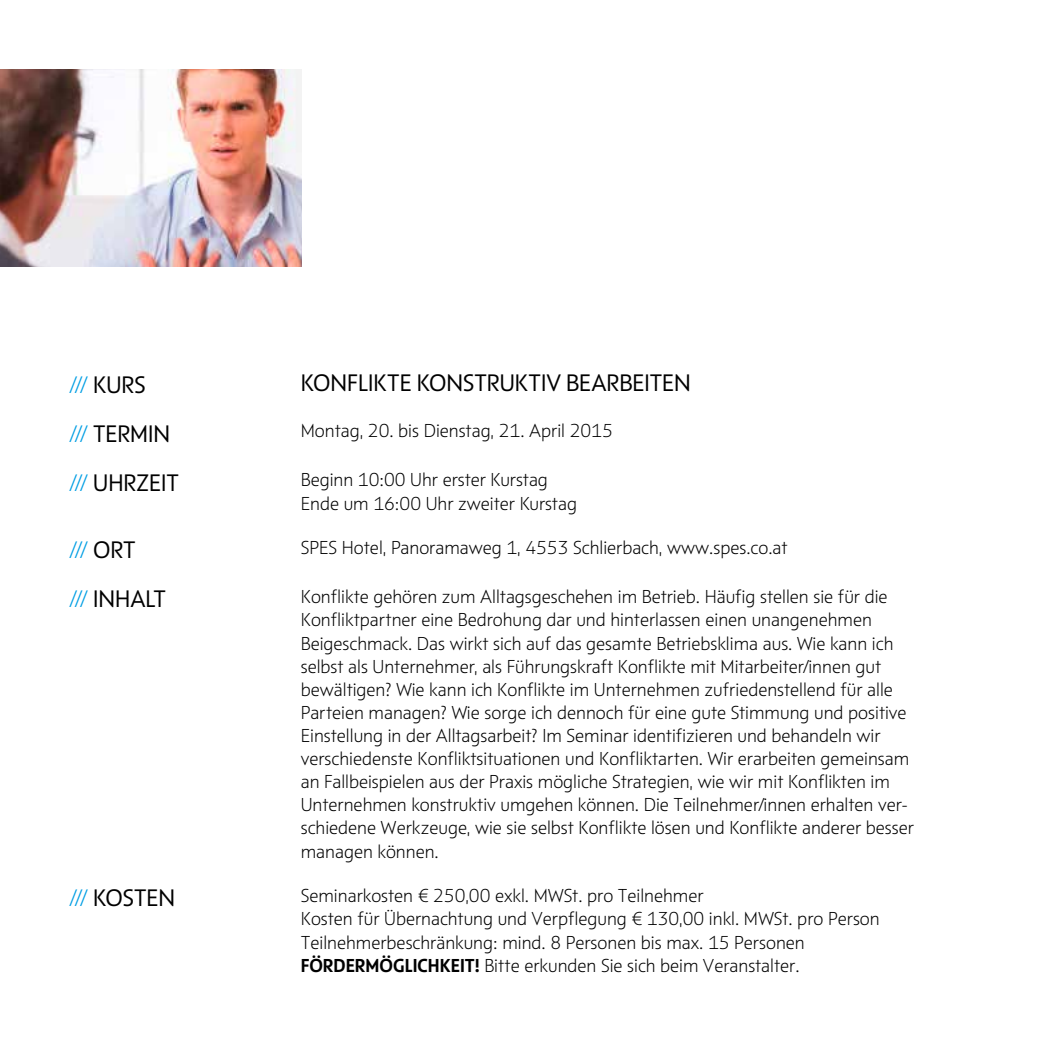
<style>
.page{position:relative;width:1042px;height:1042px;background:#fff}
.page>*{position:absolute;margin:0;border:0;box-sizing:border-box;transform-origin:0 0}
.t1{font:24.5px "BAEK Otype";color:#000}
.t2{font:300 24.5px "BAEK Otype";color:#009ee3}
.t3{font:300 19.25px/23.1px "BAEK Otype";color:#000}
.s1{font-weight:300;color:#009ee3}
.s2{font-weight:400;color:#000}
.s3{font-weight:700}
</style>
<div class="page">
<img style="left:0;top:69px;width:302px;height:197px">
<p class="t1" style="left:69px;top:370px;width:78px"><span class="s1">///</span> KURS</p>
<p class="t1" style="left:301px;top:368px;width:391px">KONFLIKTE KONSTRUKTIV BEARBEITEN</p>
<p class="t1" style="left:69px;top:418px;width:89px"><span class="s1">///</span> TERMIN</p>
<p class="t3" style="left:301px;top:419px;width:313px">Montag, 20. bis Dienstag, 21. April 2015</p>
<p class="t1" style="left:69px;top:467px;width:90px"><span class="s1">///</span> UHRZEIT</p>
<p class="t3" style="left:301px;top:468px;width:278px">Beginn 10:00 Uhr erster Kurstag<br>Ende um 16:00 Uhr zweiter Kurstag</p>
<p class="t2" style="left:69px;top:534px;width:67px">/// <span class="s2">ORT</span></p>
<p class="t3" style="left:301px;top:536px;width:488px">SPES Hotel, Panoramaweg 1, 4553 Schlierbach, www.spes.co.at</p>
<p class="t1" style="left:69px;top:584px;width:38px"><span class="s1">///</span> INHA</p>
<p class="t1" style="left:146px;top:584px;width:21px">LT</p>
<p class="t3" style="left:301px;top:585px;width:615px">Konflikte gehören zum Alltagsgeschehen im Betrieb. Häufig stellen sie für die Konfliktpartner eine Bedrohung dar und hinterlassen einen unangenehmen Beigeschmack. Das wirkt sich auf das gesamte Betriebsklima aus. Wie kann ich selbst als Unternehmer, als Führungskraft Konflikte mit Mitarbeiter/innen gut bewältigen? Wie kann ich Konflikte im Unternehmen zufriedenstellend für alle Parteien managen? Wie sorge ich dennoch für eine gute Stimmung und positive Einstellung in der Alltagsarbeit? Im Seminar identifizieren und behandeln wir verschiedenste Konfliktsituationen und Konfliktarten. Wir erarbeiten gemeinsam an Fallbeispielen aus der Praxis mögliche Strategien, wie wir mit Konflikten im Unternehmen konstruktiv umgehen können. Die Teilnehmer/innen erhalten ver&shy;schiedene Werkzeuge, wie sie selbst Konflikte lösen und Konflikte anderer besser managen können.</p>
<p class="t1" style="left:69px;top:883px;width:79px"><span class="s1">///</span> KOSTEN</p>
<p class="t3" style="left:301px;top:884px;width:580px">Seminarkosten € 250,00 exkl. MWSt. pro Teilnehmer<br>Kosten für Übernachtung und Verpflegung € 130,00 inkl. MWSt. pro Person Teilnehmerbeschränkung: mind. 8 Personen bis max. 15 Personen <span class="s3">FÖRDERMÖGLICHKEIT!</span> Bitte erkunden Sie sich beim Veranstalter.</p>
</div>
